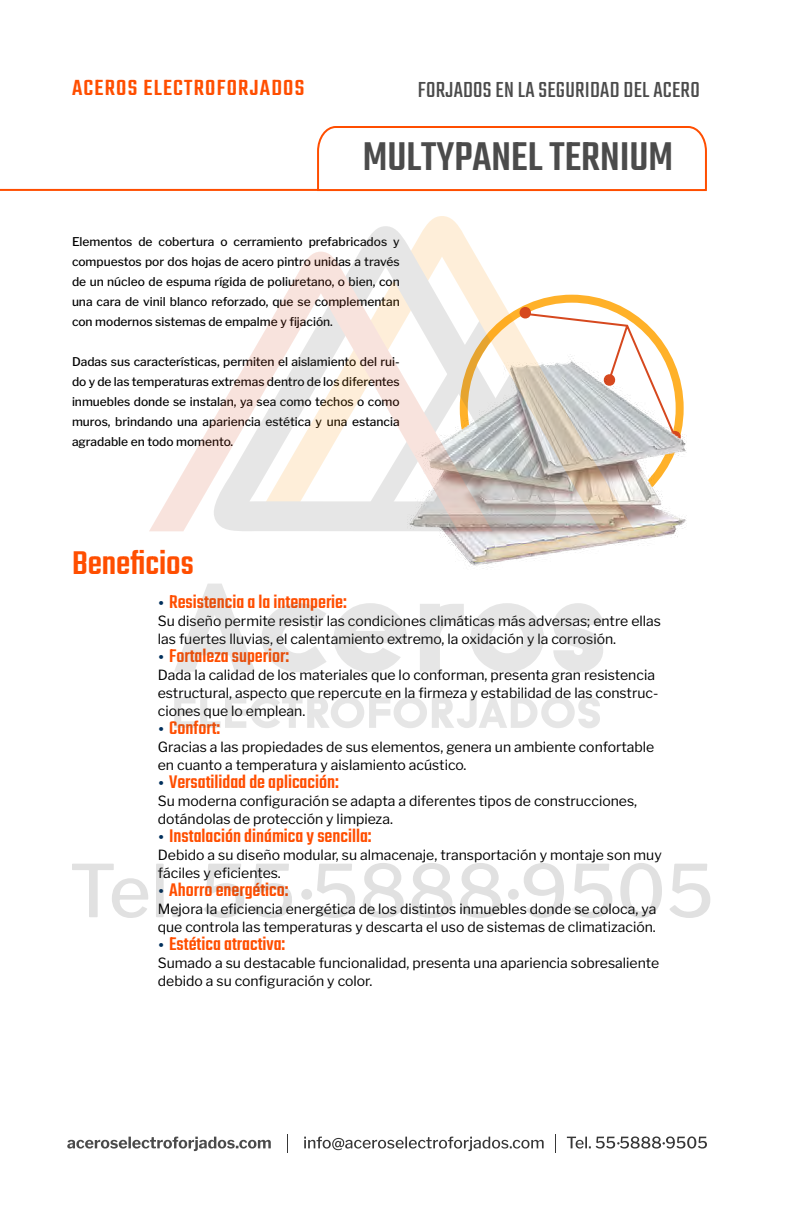
<style>
.page{position:relative;width:792px;height:1224px;background:#fff}
.page>*{position:absolute;margin:0;border:0;box-sizing:border-box;transform-origin:0 0}
.t1{font:500 44px "Teko";color:#4b4b4b}
.t2{font:500 36px "Teko";color:#ff4e00}
.t3{font:24px "Teko";letter-spacing:.01em;color:#4b4b4b}
.t4{font:500 24px "Teko";letter-spacing:.05em;color:#ff4e00}
.t5{font:500 20px "Teko";color:#ff4e00}
.t6{font:14px/18px "Libre Franklin";color:#000}
.t7{font:500 12px/20px "Libre Franklin";color:#000;text-align:justify}
.s1{font-family:"Gotham";font-size:14px;color:#002f5c}
</style>
<div class="page">
<svg style="left:67px;top:1137px;width:204px;height:14px"></svg>
<svg style="left:304px;top:1137px;width:240px;height:14px"></svg>
<svg style="left:567px;top:1136px;width:140px;height:13px"></svg>
<svg style="left:287px;top:1134px;width:1px;height:19px"></svg>
<svg style="left:555px;top:1134px;width:1px;height:19px"></svg>
<svg style="left:0;top:126px;width:707px;height:66px"></svg>
<img style="left:439px;top:384px;width:248px;height:182px">
<svg style="left:634px;top:314px;width:47px;height:210px"></svg>
<svg style="left:426px;top:216px;width:208px;height:315px"></svg>
<svg style="left:174px;top:584px;width:81px;height:88px"></svg>
<svg style="left:262px;top:603px;width:64px;height:69px"></svg>
<svg style="left:334px;top:603px;width:73px;height:69px"></svg>
<svg style="left:420px;top:604px;width:44px;height:68px"></svg>
<svg style="left:471px;top:603px;width:73px;height:69px"></svg>
<svg style="left:553px;top:603px;width:50px;height:69px"></svg>
<svg style="left:174px;top:697px;width:426px;height:31px"></svg>
<svg style="left:319px;top:226px;width:240px;height:305px"></svg>
<svg style="left:149px;top:252px;width:344px;height:279px"></svg>
<svg style="left:72px;top:864px;width:76px;height:54px"></svg>
<svg style="left:156px;top:864px;width:8px;height:53px"></svg>
<svg style="left:172px;top:908px;width:9px;height:9px"></svg>
<svg style="left:203px;top:864px;width:41px;height:54px"></svg>
<svg style="left:251px;top:864px;width:41px;height:54px"></svg>
<svg style="left:314px;top:864px;width:41px;height:54px"></svg>
<svg style="left:363px;top:863px;width:41px;height:55px"></svg>
<svg style="left:411px;top:863px;width:41px;height:55px"></svg>
<svg style="left:460px;top:863px;width:41px;height:55px"></svg>
<svg style="left:524px;top:863px;width:40px;height:55px"></svg>
<svg style="left:572px;top:864px;width:40px;height:54px"></svg>
<svg style="left:620px;top:863px;width:42px;height:55px"></svg>
<svg style="left:670px;top:864px;width:40px;height:54px"></svg>
<div style="left:301px;top:889px;width:11px;height:11px;background:#e1e1e1;border-radius:50%"></div>
<div style="left:508px;top:889px;width:11px;height:11px;background:#e1e1e1;border-radius:50%"></div>
<h3 class="t4" style="left:72px;top:74px;width:234px">ACEROS ELECTROFORJADOS</h3>
<h3 class="t3" style="left:418px;top:76px;width:284px">FORJADOS EN LA SEGURIDAD DEL ACERO</h3>
<h1 class="t1" style="left:363px;top:131px;width:312px">MULTYPANEL TERNIUM</h1>
<p class="t7" style="left:72px;top:230px;width:329px">Elementos de cobertura o cerramiento prefabricados y compuestos por dos hojas de acero pintro unidas a través de un núcleo de espuma rígida de poliuretano, o bien, con una cara de vinil blanco reforzado, que se complementan con modernos sistemas de empalme y fijación.</p>
<p class="t7" style="left:72px;top:350px;width:329px">Dadas sus características, permiten el aislamiento del rui&shy;do y de las temperaturas extremas dentro de los diferentes inmuebles donde se instalan, ya sea como techos o como muros, brindando una apariencia estética y una estancia agradable en todo momento.</p>
<h2 class="t2" style="left:72px;top:543px;width:123px">Beneficios</h2>
<h3 class="t5" style="left:158px;top:590px;width:191px"><span class="s1">•</span> Resistencia a la intemperie:</h3>
<p class="t6" style="left:158px;top:610px;width:505px">Su diseño permite resistir las condiciones climáticas más adversas; entre ellas las fuertes lluvias, el calentamiento extremo, la oxidación y la corrosión.</p>
<h3 class="t5" style="left:158px;top:644px;width:133px"><span class="s1">•</span> Fortaleza superior:</h3>
<p class="t6" style="left:158px;top:664px;width:502px">Dada la calidad de los materiales que lo conforman, presenta gran resistencia estructural, aspecto que repercute en la firmeza y estabilidad de las construc&shy;ciones que lo emplean.</p>
<h3 class="t5" style="left:158px;top:716px;width:64px"><span class="s1">•</span> Confort:</h3>
<p class="t6" style="left:158px;top:736px;width:498px">Gracias a las propiedades de sus elementos, genera un ambiente confortable en cuanto a temperatura y aislamiento acústico.</p>
<h3 class="t5" style="left:158px;top:770px;width:183px"><span class="s1">•</span> Versatilidad de aplicación:</h3>
<p class="t6" style="left:158px;top:790px;width:481px">Su moderna configuración se adapta a diferentes tipos de construcciones, dotándolas de protección y limpieza.</p>
<h3 class="t5" style="left:158px;top:824px;width:215px"><span class="s1">•</span> Instalación dinámica y sencilla:</h3>
<p class="t6" style="left:158px;top:844px;width:505px">Debido a su diseño modular, su almacenaje, transportación y montaje son muy fáciles y eficientes.</p>
<h3 class="t5" style="left:158px;top:878px;width:132px"><span class="s1">•</span> Ahorro energético:</h3>
<p class="t6" style="left:158px;top:898px;width:500px">Mejora la eficiencia energética de los distintos inmuebles donde se coloca, ya que controla las temperaturas y descarta el uso de sistemas de climatización.</p>
<h3 class="t5" style="left:158px;top:932px;width:129px"><span class="s1">•</span> Estética atractiva:</h3>
<p class="t6" style="left:158px;top:952px;width:503px">Sumado a su destacable funcionalidad, presenta una apariencia sobresaliente debido a su configuración y color.</p>
</div>
